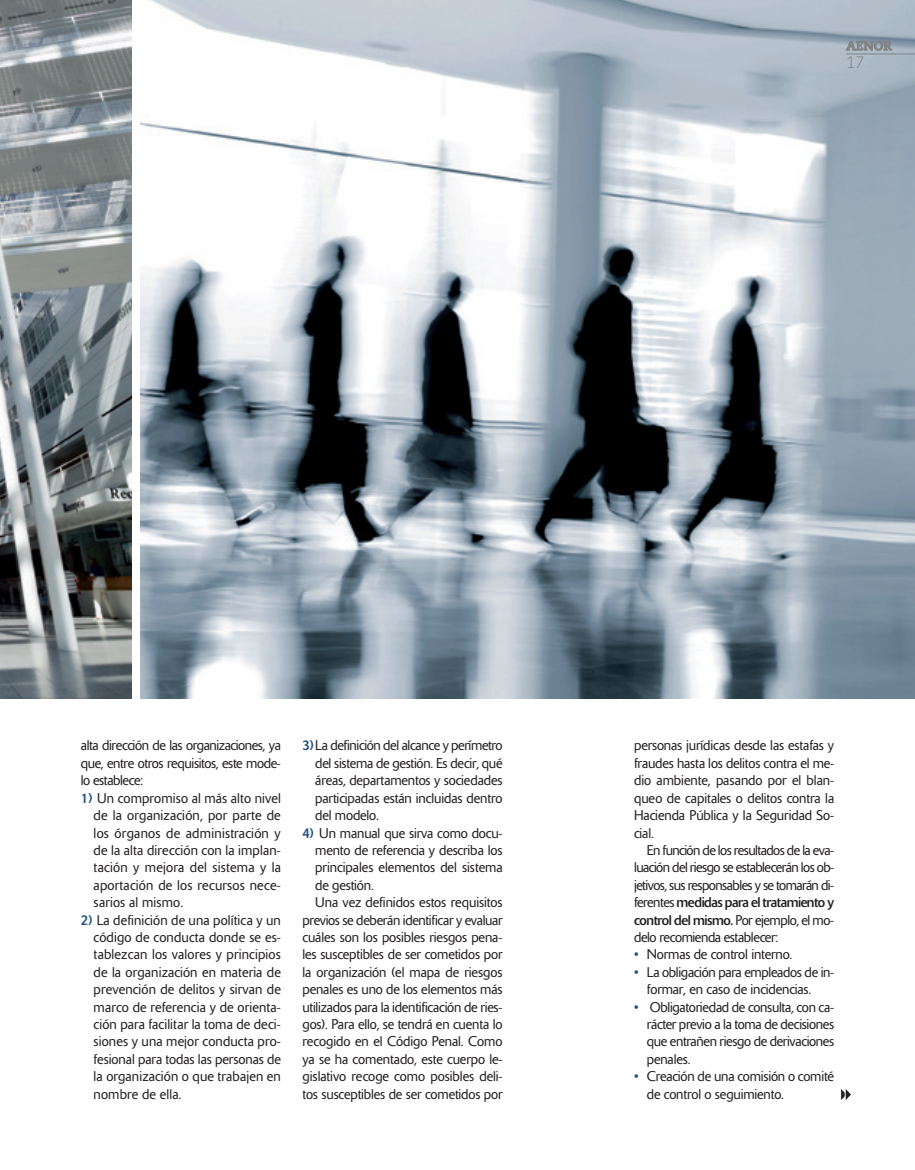
<style>
.page{position:relative;width:915px;height:1170px;background:#fff}
.page>*{position:absolute;margin:0;border:0;box-sizing:border-box;transform-origin:0 0}
.t1{font:300 16.5px "Caecilia LT Std";color:#808285}
._04_TEXTO_CORRIDO{font:300 13.95px/17.4px "Delta";letter-spacing:-.01em;color:#231f20;text-align:justify}
.t2{font:700 12.75px "Caecilia LT Std";color:#808285}
.s1{font-weight:400;color:#20527f}
.s2{font-weight:400}
</style>
<div class="page">
<svg style="left:840px;top:1089px;width:11px;height:11px"></svg>
<img style="left:0;top:0;width:132px;height:698px">
<img style="left:140px;top:0;width:774px;height:698px">
<svg style="left:845px;top:41px;width:46px;height:10px"></svg>
<hr style="left:846px;top:54px;width:68px;height:1px;background:#808285">
<p class="t2" style="left:846px;top:38px;width:47px">AENOR</p>
<p class="t1" style="left:846px;top:53px;width:20px">17</p>
<p class="_04_TEXTO_CORRIDO" style="left:81px;top:737px;width:201px">alta dirección de las organizaciones, ya que, entre otros requisitos, este mode&shy;lo establece:</p>
<p class="_04_TEXTO_CORRIDO" style="left:94px;top:789px;width:189px;text-indent:-13px"><span class="s1">1)</span> Un compromiso al más alto nivel de la organización, por parte de los órganos de administración y de la alta dirección con la implan&shy;tación y mejora del sistema y la aportación de los recursos nece&shy;sarios al mismo.</p>
<p class="_04_TEXTO_CORRIDO" style="left:94px;top:911px;width:189px;text-indent:-13px"><span class="s1">2)</span> La definición de una política y un código de conducta donde se es&shy;tablezcan los valores y principios de la organización en materia de prevención de delitos y sirvan de marco de referencia y de orienta&shy;ción para facilitar la toma de deci&shy;siones y una mejor conducta pro&shy;fesional para todas las personas de la organización o que trabajen en nombre de ella.</p>
<p class="_04_TEXTO_CORRIDO" style="left:315px;top:737px;width:189px;text-indent:-13px"><span class="s1">3)</span>La definición del alcance y perímetro del sistema de gestión. Es decir, qué áreas, departamentos y sociedades participadas están incluidas dentro del modelo.</p>
<p class="_04_TEXTO_CORRIDO" style="left:315px;top:824px;width:189px;text-indent:-13px"><span class="s1">4)</span> Un manual que sirva como docu&shy;mento de referencia y describa los principales elementos del sistema de gestión.</p>
<p class="_04_TEXTO_CORRIDO" style="left:302px;top:893px;width:201px;text-indent:13px">Una vez definidos estos requisitos previos se deberán identificar y evaluar cuáles son los posibles riesgos pena&shy;les susceptibles de ser cometidos por la organización (el mapa de riesgos penales es uno de los elementos más utilizados para la identificación de ries&shy;gos). Para ello, se tendrá en cuenta lo recogido en el Código Penal. Como ya se ha comentado, este cuerpo le&shy;gislativo recoge como posibles deli&shy;tos susceptibles de ser cometidos por</p>
<p class="_04_TEXTO_CORRIDO" style="left:634px;top:737px;width:201px">personas jurídicas desde las estafas y fraudes hasta los delitos contra el me&shy;dio ambiente, pasando por el blan&shy;queo de capitales o delitos contra la Hacienda Pública y la Seguridad So&shy;cial.</p>
<p class="_04_TEXTO_CORRIDO" style="left:634px;top:841px;width:201px;text-indent:13px">En función de los resultados de la eva&shy;luación del riesgo se establecerán los ob&shy;jetivos, sus responsables y se tomarán di&shy;ferentes <span class="s2">medidas para el tratamiento y control del mismo.</span> Por ejemplo, el mo&shy;delo recomienda establecer:</p>
<p class="_04_TEXTO_CORRIDO" style="left:634px;top:945px;width:160px"><span class="s1">•</span> Normas de control interno.</p>
<p class="_04_TEXTO_CORRIDO" style="left:646px;top:963px;width:189px;text-indent:-13px"><span class="s1">•</span> La obligación para empleados de in&shy;formar, en caso de incidencias.</p>
<p class="_04_TEXTO_CORRIDO" style="left:646px;top:998px;width:189px;text-indent:-13px"><span class="s1">•</span> Obligatoriedad de consulta, con ca&shy;rácter previo a la toma de decisiones que entrañen riesgo de derivaciones penales.</p>
<p class="_04_TEXTO_CORRIDO" style="left:646px;top:1067px;width:188px;text-indent:-13px"><span class="s1">•</span> Creación de una comisión o comité de control o seguimiento.</p>
</div>
